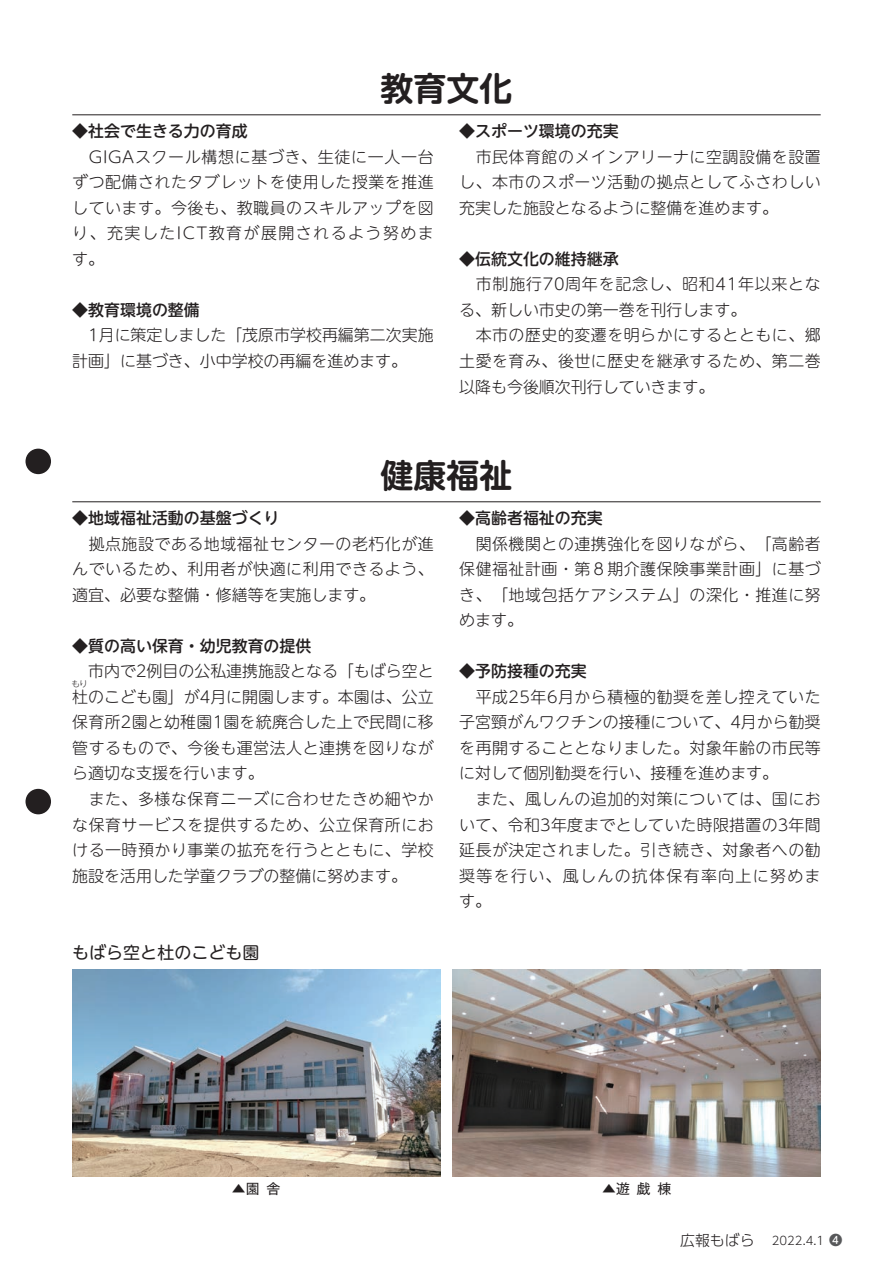
<style>
.page{position:relative;width:893px;height:1263px;background:#fff}
.page>*{position:absolute;margin:0;border:0;box-sizing:border-box;transform-origin:0 0}
.t1{font:700 33px "UD Shin M Go Pro De";color:#231f20}
.t2{font:16.95px "UD Shin M Go Pro";color:#231f20}
.t3{font:300 15.9px/25.5px "UD Shin M Go Pro";letter-spacing:.03em;color:#231f20;text-align:justify}
.t4{font:500 15.9px "UD Shin M Go Pro";color:#231f20}
.t5{font:300 15.9px/25.5px "UD Shin M Go Pro";color:#231f20}
.t6{font:13.8px "Gothic MB101 Pro";color:#231f20}
.t7{font:300 11.7px "UD Shin Go Pro";color:#231f20}
.t8{font:300 8.55px "UD Shin M Go Pro";color:#231f20}
.s1{font-size:14.85px}
.s2{font-weight:500;font-size:13.35px;color:#57585a}
</style>
<div class="page">
<img style="left:72px;top:969px;width:368px;height:207px">
<img style="left:453px;top:969px;width:368px;height:207px">
<hr style="left:72px;top:114px;width:749px;height:1px;background:#231f20">
<hr style="left:72px;top:501px;width:749px;height:1px;background:#231f20">
<div style="left:26px;top:789px;width:25px;height:25px;background:#231f20;border-radius:50%"></div>
<div style="left:26px;top:449px;width:25px;height:25px;background:#231f20;border-radius:50%"></div>
<h1 class="t1" style="left:381px;top:62px;width:133px">教育文化</h1>
<p class="t4" style="left:72px;top:118px;width:177px">◆社会で生きる力の育成</p>
<p class="t3" style="left:72px;top:143px;width:363px">　GIGAスクール構想に基づき、生徒に一人一台ずつ配備されたタブレットを使用した授業を推進しています。今後も、教職員のスキルアップを図り、充実したICT教育が展開されるよう努めます。</p>
<p class="t4" style="left:72px;top:297px;width:129px">◆教育環境の整備</p>
<p class="t5" style="left:72px;top:322px;width:363px">　1月に策定しました「茂原市学校再編第二次実施計画」に基づき、小中学校の再編を進めます。</p>
<p class="t4" style="left:459px;top:118px;width:161px">◆スポーツ環境の充実</p>
<p class="t3" style="left:459px;top:143px;width:363px">　市民体育館のメインアリーナに空調設備を設置し、本市のスポーツ活動の拠点としてふさわしい充実した施設となるように整備を進めます。</p>
<p class="t4" style="left:459px;top:246px;width:161px">◆伝統文化の維持継承</p>
<p class="t3" style="left:459px;top:271px;width:363px;text-align:left">　市制施行70周年を記念し、昭和41年以来となる、新しい市史の第一巻を刊行します。<br>　本市の歴史的変遷を明らかにするとともに、郷土愛を育み、後世に歴史を継承するため、第二巻以降も今後順次刊行していきます。</p>
<h1 class="t1" style="left:381px;top:449px;width:133px">健康福祉</h1>
<p class="t4" style="left:72px;top:505px;width:209px">◆地域福祉活動の基盤づくり</p>
<p class="t3" style="left:72px;top:530px;width:363px">　拠点施設である地域福祉センターの老朽化が進んでいるため、利用者が快適に利用できるよう、適宜、必要な整備・修繕等を実施します。</p>
<p class="t4" style="left:72px;top:633px;width:241px">◆質の高い保育・幼児教育の提供</p>
<p class="t3" style="left:72px;top:658px;width:363px;text-align:left">　市内で2例目の公私連携施設となる「もばら空と杜のこども園」が4月に開園します。本園は、公立保育所2園と幼稚園1園を統廃合した上で民間に移管するもので、今後も運営法人と連携を図りながら適切な支援を行います。<br>　また、多様な保育ニーズに合わせたきめ細やかな保育サービスを提供するため、公立保育所における一時預かり事業の拡充を行うとともに、学校施設を活用した学童クラブの整備に努めます。</p>
<p class="t8" style="left:72px;top:677px;width:18px">もり</p>
<p class="t2" style="left:72px;top:939px;width:189px">もばら空と杜のこども園</p>
<p class="t4" style="left:459px;top:505px;width:145px">◆高齢者福祉の充実</p>
<p class="t3" style="left:459px;top:530px;width:363px">　関係機関との連携強化を図りながら、「高齢者保健福祉計画・第８期介護保険事業計画」に基づき、「地域包括ケアシステム」の深化・推進に努めます。</p>
<p class="t4" style="left:459px;top:658px;width:129px">◆予防接種の充実</p>
<p class="t3" style="left:459px;top:683px;width:363px;text-align:left">　平成25年6月から積極的勧奨を差し控えていた子宮頸がんワクチンの接種について、4月から勧奨を再開することとなりました。対象年齢の市民等に対して個別勧奨を行い、接種を進めます。<br>　また、風しんの追加的対策については、国において、令和3年度までとしていた時限措置の3年間延長が決定されました。引き続き、対象者への勧奨等を行い、風しんの抗体保有率向上に努めます。</p>
<p class="t6" style="left:232px;top:1177px;width:50px">▲園 舎</p>
<p class="t6" style="left:602px;top:1177px;width:71px">▲遊 戯 棟</p>
<p class="t7" style="left:680px;top:1231px;width:164px"><span class="s1">広報もばら</span> 2022.4.1 <span class="s2">❹</span></p>
</div>
